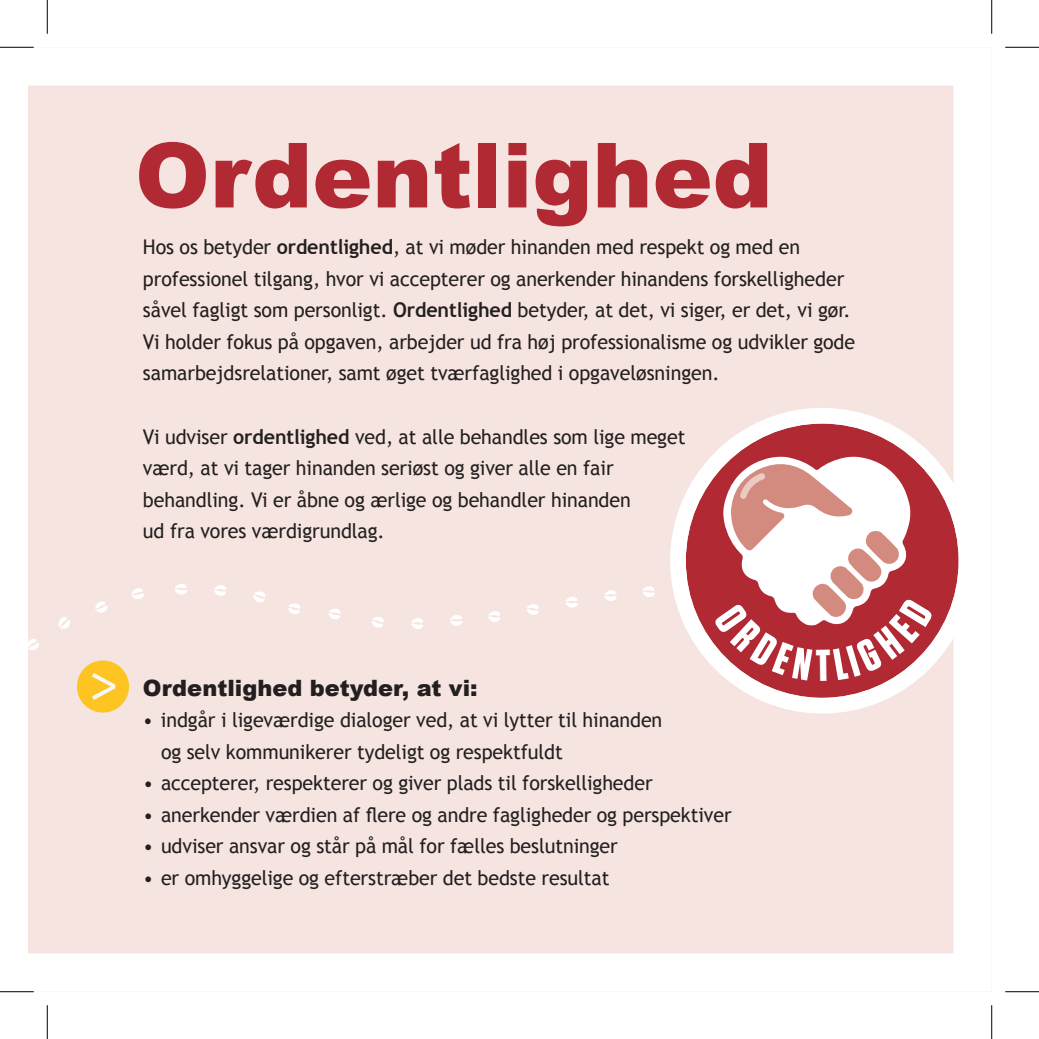
<style>
.page{position:relative;width:1039px;height:1039px;background:#fff}
.page>*{position:absolute;margin:0;border:0;box-sizing:border-box;transform-origin:0 0}
.t1{font:900 90px "Arial";color:#b02933}
.t2{font:900 22.5px "Arial";color:#231f20}
.t3{font:20.25px/31.5px "Trebuchet MS";letter-spacing:-.005em;color:#231f20}
.s1{font-weight:700}
</style>
<div class="page">
<div style="left:28px;top:85px;width:926px;height:869px;background:#f5e4df"></div>
<svg style="left:28px;top:638px;width:11px;height:13px"></svg>
<svg style="left:565px;top:596px;width:13px;height:11px"></svg>
<svg style="left:58px;top:617px;width:12px;height:12px"></svg>
<svg style="left:95px;top:600px;width:13px;height:13px"></svg>
<svg style="left:131px;top:587px;width:13px;height:12px"></svg>
<svg style="left:174px;top:583px;width:13px;height:11px"></svg>
<svg style="left:213px;top:585px;width:13px;height:11px"></svg>
<svg style="left:253px;top:591px;width:13px;height:12px"></svg>
<svg style="left:287px;top:603px;width:13px;height:11px"></svg>
<svg style="left:328px;top:608px;width:13px;height:11px"></svg>
<svg style="left:371px;top:616px;width:13px;height:12px"></svg>
<svg style="left:410px;top:618px;width:13px;height:11px"></svg>
<svg style="left:449px;top:614px;width:13px;height:12px"></svg>
<svg style="left:604px;top:589px;width:12px;height:12px"></svg>
<svg style="left:487px;top:611px;width:13px;height:11px"></svg>
<svg style="left:642px;top:586px;width:13px;height:11px"></svg>
<svg style="left:526px;top:604px;width:13px;height:11px"></svg>
<svg style="left:685px;top:423px;width:272px;height:274px"></svg>
<div style="left:670px;top:408px;width:304px;height:305px;border:16px solid #fff;border-radius:50%"></div>
<div style="left:77px;top:660px;width:52px;height:52px;background:#fec422;border-radius:50%"></div>
<svg style="left:92px;top:673px;width:23px;height:27px"></svg>
<hr style="left:0;top:47px;width:34px;height:1px;background:#000">
<hr style="left:1005px;top:47px;width:33px;height:1px;background:#000">
<hr style="left:0;top:991px;width:34px;height:1px;background:#000">
<hr style="left:1005px;top:991px;width:33px;height:1px;background:#000">
<hr style="left:47px;top:0;width:1px;height:34px;background:#000">
<hr style="left:47px;top:1005px;width:1px;height:33px;background:#000">
<hr style="left:991px;top:0;width:1px;height:34px;background:#000">
<hr style="left:991px;top:1005px;width:1px;height:33px;background:#000">
<svg style="left:713px;top:457px;width:220px;height:224px"></svg>
<svg style="left:391px;top:133px;width:30px;height:30px"></svg>
<svg style="left:547px;top:128px;width:32px;height:33px"></svg>
<div style="left:436px;top:427px;width:97px;height:39px;background:#f5e4df"></div>
<div style="left:739px;top:298px;width:117px;height:55px;background:#f5e4df"></div>
<h1 class="t1" style="left:135px;top:110px;width:639px">Ordentlighed</h1>
<p class="t3" style="left:143px;top:232px;width:713px">Hos os betyder <span class="s1">ordentlighed</span>, at vi møder hinanden med respekt og med en professionel tilgang, hvor vi accepterer og anerkender hinandens forskelligheder såvel fagligt som personligt. <span class="s1">Ordentlighed</span> betyder, at det, vi siger, er det, vi gør.<br>Vi holder fokus på opgaven, arbejder ud fra høj professionalisme og udvikler gode samarbejdsrelationer, samt øget tværfaglighed i opgaveløsningen.</p>
<p class="t3" style="left:143px;top:421px;width:544px">Vi udviser <span class="s1">ordentlighed</span> ved, at alle behandles som lige meget værd, at vi tager hinanden seriøst og giver alle en fair behandling. Vi er åbne og ærlige og behandler hinanden<br>ud fra vores værdigrundlag.</p>
<p class="t2" style="left:143px;top:671px;width:336px">Ordentlighed betyder, at vi:</p>
<p class="t3" style="left:161px;top:704px;width:503px;text-indent:-18px">• indgår i ligeværdige dialoger ved, at vi lytter til hinanden og selv kommunikerer tydeligt og respektfuldt</p>
<p class="t3" style="left:143px;top:767px;width:511px">• accepterer, respekterer og giver plads til forskelligheder</p>
<p class="t3" style="left:143px;top:799px;width:590px">• anerkender værdien af flere og andre fagligheder og perspektiver</p>
<p class="t3" style="left:143px;top:830px;width:476px">• udviser ansvar og står på mål for fælles beslutninger</p>
<p class="t3" style="left:143px;top:862px;width:468px">• er omhyggelige og efterstræber det bedste resultat</p>
</div>
